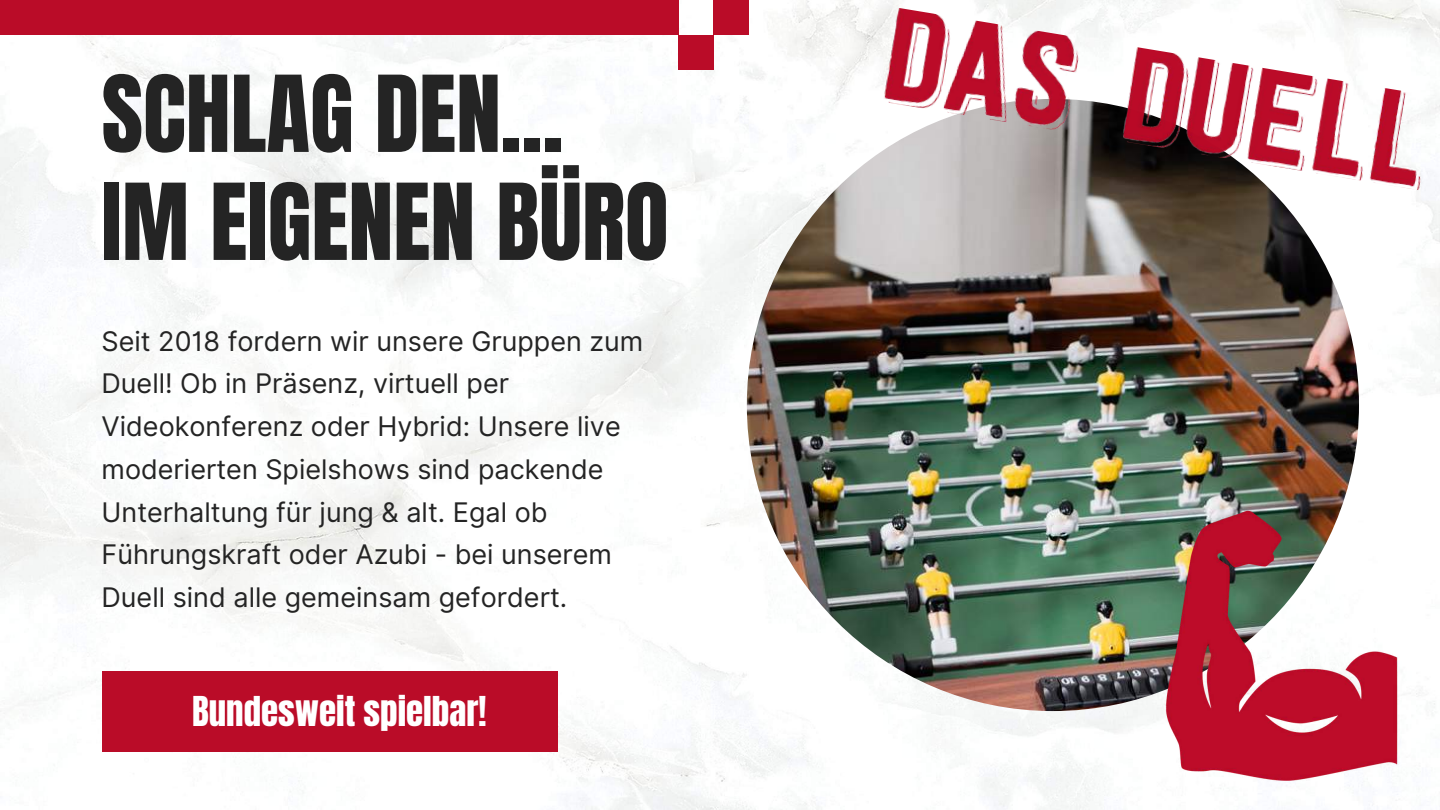
<style>
.page{position:relative;width:1440px;height:810px;background:#fff}
.page>*{position:absolute;margin:0;border:0;box-sizing:border-box;transform-origin:0 0}
.t1{font:90px/108px "Anton";color:#242424}
.t2{font:35px "Anton";color:#fff}
.t3{font:27px/42.8px "Inter";color:#242424}
</style>
<div class="page">
<img style="left:0;top:0;width:1440px;height:810px">
<div style="left:102px;top:671px;width:456px;height:80px;background:#ba0c28"></div>
<div style="left:0;top:0;width:678px;height:35px;background:#ba0c28"></div>
<div style="left:678px;top:35px;width:36px;height:35px;background:#ba0c28"></div>
<div style="left:713px;top:0;width:36px;height:35px;background:#ba0c28"></div>
<img style="left:747px;top:99px;width:612px;height:612px;border-radius:50%">
<img style="left:1159px;top:506px;width:251px;height:281px">
<img style="left:876px;top:7px;width:564px;height:184px">
<h1 class="t1" style="left:102px;top:62px;width:569px">SCHLAG DEN...<br>IM EIGENEN BÜRO</h1>
<p class="t3" style="left:102px;top:319px;width:543px">Seit 2018 fordern wir unsere Gruppen zum Duell! Ob in Präsenz, virtuell per Videokonferenz oder Hybrid: Unsere live moderierten Spielshows sind packende Unterhaltung für jung &amp; alt. Egal ob Führungskraft oder Azubi - bei unserem Duell sind alle gemeinsam gefordert.</p>
<p class="t2" style="left:192px;top:686px;width:296px">Bundesweit spielbar!</p>
</div>
